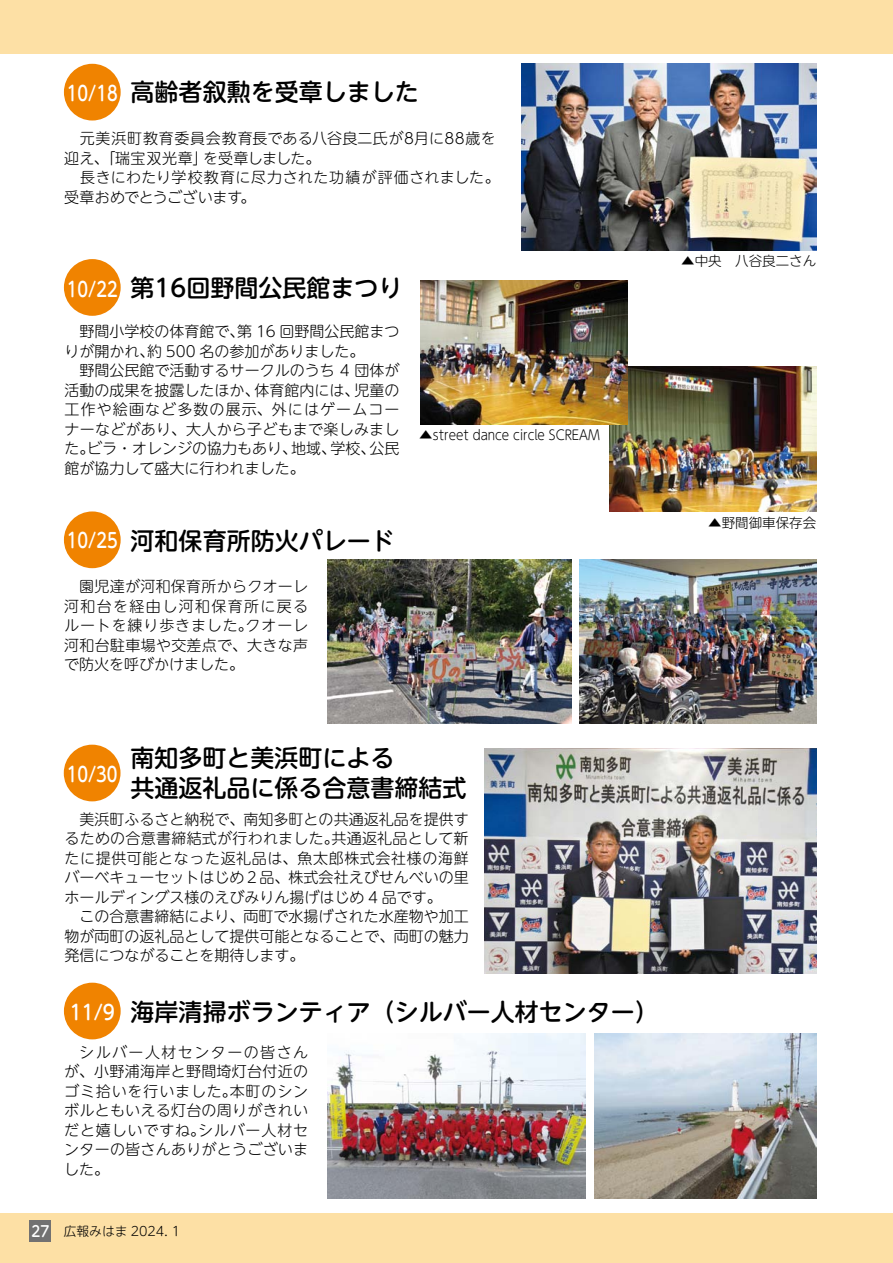
<style>
.page{position:relative;width:893px;height:1263px;background:#fde0a5}
.page>*{position:absolute;margin:0;border:0;box-sizing:border-box;transform-origin:0 0}
.t1{font:500 24px/30px "UD Shin M Go Pro";color:#000}
.t2{font:500 20.25px "UD Shin M Go Pro";color:#fff;scale:.8 1}
.t3{font:300 15px/19.5px "UD Shin M Go Pro";color:#000}
.t4{font:300 15px/19.5px "UD Shin M Go Pro";letter-spacing:.025em;color:#000}
.t5{font:300 13.5px "UD Shin M Go Pro";color:#000}
.t6{font:300 12.75px "UD Shin M Go Pro";color:#000}
.s1{font-size:20.25px;color:#fff}
.s2{font-weight:500;font-size:15px;color:#fff}
</style>
<div class="page">
<div style="left:0;top:54px;width:893px;height:1159px;background:#fff"></div>
<img style="left:610px;top:367px;width:206px;height:144px">
<img style="left:421px;top:280px;width:206px;height:145px">
<div style="left:64px;top:259px;width:57px;height:57px;background:#f08300;border-radius:50%"></div>
<div style="left:64px;top:511px;width:57px;height:57px;background:#f08300;border-radius:50%"></div>
<div style="left:64px;top:64px;width:57px;height:56px;background:#f08300;border-radius:50%"></div>
<div style="left:64px;top:983px;width:57px;height:56px;background:#f08300;border-radius:50%"></div>
<img style="left:521px;top:64px;width:295px;height:186px">
<img style="left:327px;top:560px;width:245px;height:163px">
<img style="left:580px;top:560px;width:236px;height:163px">
<img style="left:594px;top:1033px;width:222px;height:166px">
<img style="left:327px;top:1033px;width:259px;height:165px">
<div style="left:64px;top:745px;width:57px;height:56px;background:#f08300;border-radius:50%"></div>
<img style="left:485px;top:748px;width:331px;height:226px">
<div style="left:30px;top:1220px;width:21px;height:22px;background:#727171"></div>
<h1 class="t1" style="left:131px;top:76px;width:290px">高齢者叙勲を受章しました</h1>
<h2 class="t2" style="left:67px;top:76px;width:65px">10/18</h2>
<p class="t4" style="left:64px;top:128px;width:437px">　元美浜町教育委員会教育長である八谷良二氏が8月に88歳を迎え、「瑞宝双光章」を受章しました。<br>　長きにわたり学校教育に尽力された功績が評価されました。受章おめでとうございます。</p>
<h1 class="t1" style="left:67px;top:272px;width:337px"><span class="s1">10/22</span> 第16回野間公民館まつり</h1>
<p class="t3" style="left:65px;top:321px;width:336px">　野間小学校の体育館で、第 16 回野間公民館まつりが開かれ、約 500 名の参加がありました。<br>　野間公民館で活動するサークルのうち 4 団体が活動の成果を披露したほか、体育館内には、児童の工作や絵画など多数の展示、外にはゲームコーナーなどがあり、大人から子どもまで楽しみました。ビラ・オレンジの協力もあり、地域、学校、公民館が協力して盛大に行われました。</p>
<p class="t5" style="left:419px;top:424px;width:182px">▲street dance circle SCREAM</p>
<h1 class="t1" style="left:67px;top:524px;width:329px"><span class="s1">10/25</span> 河和保育所防火パレード</h1>
<p class="t3" style="left:64px;top:576px;width:245px;text-align:justify">　園児達が河和保育所からクオーレ河和台を経由し河和保育所に戻るルートを練り歩きました。クオーレ河和台駐車場や交差点で、大きな声で防火を呼びかけました。</p>
<h1 class="t1" style="left:131px;top:741px;width:338px">南知多町と美浜町による<br>共通返礼品に係る合意書締結式</h1>
<h2 class="t2" style="left:67px;top:757px;width:65px">10/30</h2>
<p class="t3" style="left:65px;top:809px;width:406px">　美浜町ふるさと納税で、南知多町との共通返礼品を提供するための合意書締結式が行われました。共通返礼品として新たに提供可能となった返礼品は、魚太郎株式会社様の海鮮バーベキューセットはじめ２品、株式会社えびせんべいの里ホールディングス様のえびみりん揚げはじめ 4 品です。<br>　この合意書締結により、両町で水揚げされた水産物や加工物が両町の返礼品として提供可能となることで、両町の魅力発信につながることを期待します。</p>
<h1 class="t1" style="left:70px;top:996px;width:590px"><span class="s1">11/9</span> 海岸清掃ボランティア（シルバー人材センター）</h1>
<p class="t3" style="left:64px;top:1042px;width:245px;text-align:justify">　シルバー人材センターの皆さんが、小野浦海岸と野間埼灯台付近のゴミ拾いを行いました。本町のシンボルともいえる灯台の周りがきれいだと嬉しいですね。シルバー人材センターの皆さんありがとうございました。</p>
<p class="t6" style="left:31px;top:1221px;width:150px"><span class="s2">27</span> 広報みはま 2024. 1</p>
<p class="t5" style="left:681px;top:250px;width:137px">▲中央　八谷良二さん</p>
<p class="t5" style="left:708px;top:512px;width:110px">▲野間御車保存会</p>
</div>
